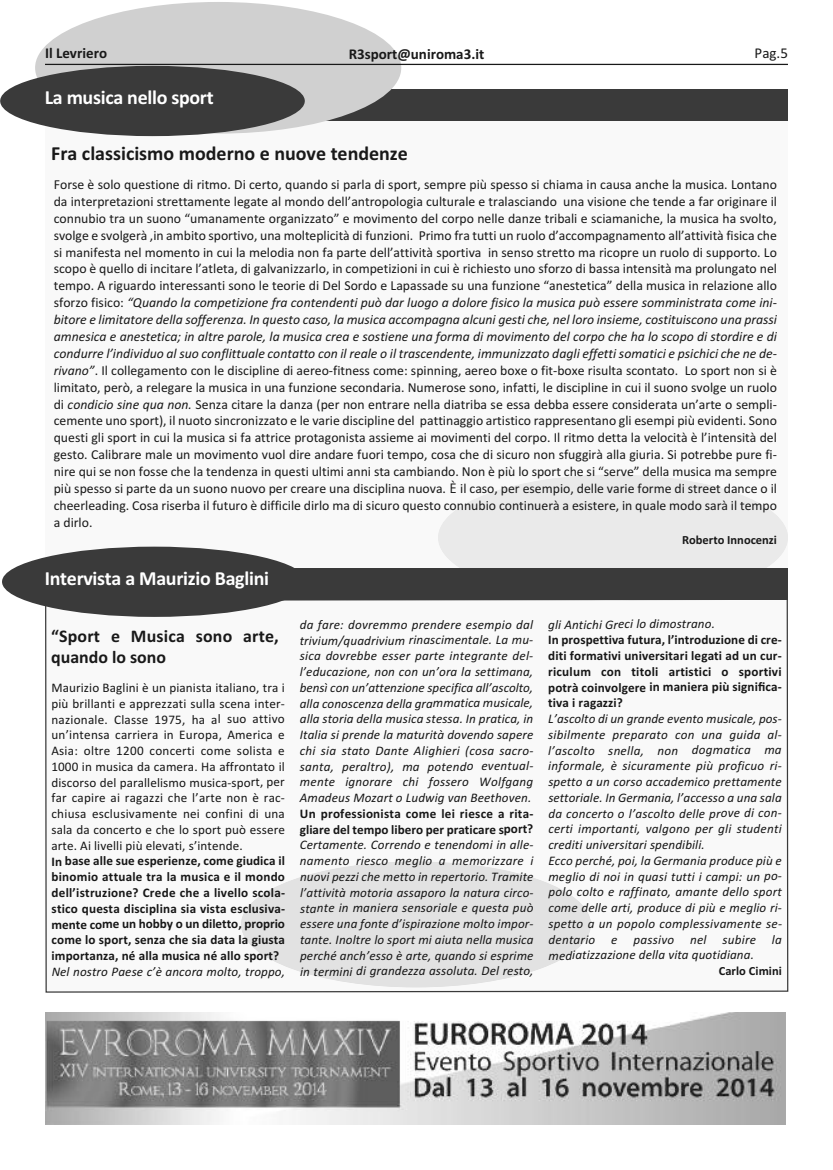
<style>
.page{position:relative;width:833px;height:1170px;background:#fff}
.page>*{position:absolute;margin:0;border:0;box-sizing:border-box;transform-origin:0 0}
.t1{font:700 20px "Calibri";letter-spacing:-.02em;color:#fff}
.t2{font:700 20px "Calibri";color:#191919}
.t3{font:700 17.88px/21.5px "Calibri";letter-spacing:.01em;color:#191919}
.t4{font:700 15px "Calibri";color:#191919}
.t5{font:15px "Calibri";color:#191919}
.t6{font:13.75px/16.9px "Calibri";color:#191919;text-align:justify}
.t7{font:italic 13.12px/15.8px "Calibri";letter-spacing:.01em;color:#161616;text-align:justify}
.t8{font:700 13.12px/15.8px "Calibri";letter-spacing:.005em;color:#161616;text-align:justify}
.t9{font:13.12px/15.8px "Calibri";letter-spacing:.005em;color:#161616;text-align:justify}
.t10{font:700 12.5px "Calibri";color:#191919}
.t11{font:700 12.5px "Calibri";letter-spacing:.005em;color:#161616}
.s1{font-style:italic}
.s2{font-family:"Andale Mono"}
</style>
<div class="page">
<svg style="left:44px;top:599px;width:745px;height:394px"></svg>
<svg style="left:438px;top:474px;width:350px;height:93px"></svg>
<div style="left:45px;top:89px;width:743px;height:31px;background:#3a3a3a"></div>
<div style="left:45px;top:568px;width:743px;height:31px;background:#3a3a3a"></div>
<div style="left:35px;top:2px;width:366px;height:132px;background:#d0d0d0;border-radius:50%"></div>
<div style="left:0;top:66px;width:305px;height:70px;background:#3a3a3a;border-radius:50%"></div>
<hr style="left:45px;top:64px;width:743px;height:1px;background:#191919">
<div style="left:2px;top:546px;width:305px;height:71px;background:#3a3a3a;border-radius:50%"></div>
<img style="left:45px;top:1012px;width:740px;height:112px">
<p class="t4" style="left:45px;top:44px;width:64px">Il Levriero</p>
<p class="t4" style="left:349px;top:45px;width:137px">R3sport@uniroma3.it</p>
<p class="t5" style="left:754px;top:44px;width:35px">Pag.5</p>
<h1 class="t1" style="left:45px;top:86px;width:170px">La musica nello sport</h1>
<h1 class="t2" style="left:51px;top:141px;width:358px">Fra classicismo moderno e nuove tendenze</h1>
<p class="t6" style="left:54px;top:176px;width:724px">Forse è solo questione di ritmo. Di certo, quando si parla di sport, sempre più spesso si chiama in causa anche la musica. Lontano da interpretazioni strettamente legate al mondo dell’antropologia culturale e tralasciando una visione che tende a far originare il connubio tra un suono “umanamente organizzato” e movimento del corpo nelle danze tribali e sciamaniche, la musica ha svolto, svolge e svolgerà ,in ambito sportivo, una molteplicità di funzioni. Primo fra tutti un ruolo d’accompagnamento all’attività fisica che si manifesta nel momento in cui la melodia non fa parte dell’attività sportiva in senso stretto ma ricopre un ruolo di supporto. Lo scopo è quello di incitare l’atleta, di galvanizzarlo, in competizioni in cui è richiesto uno sforzo di bassa intensità ma prolungato nel tempo. A riguardo interessanti sono le teorie di Del Sordo e Lapassade su una funzione “anestetica” della musica in relazione allo sforzo fisico: <span class="s1">“Quando la competizione fra contendenti può dar luogo a dolore fisico la musica può essere somministrata come ini&shy;bitore e limitatore della sofferenza. In questo caso, la musica accompagna alcuni gesti che, nel loro insieme, costituiscono una prassi amnesica e anestetica; in altre parole, la musica crea e sostiene una forma di movimento del corpo che ha lo scopo di stordire e di condurre l’individuo al suo conflittuale contatto con il reale o il trascendente, immunizzato dagli effetti somatici e psichici che ne de&shy;rivano”</span>. Il collegamento con le discipline di aereo-fitness come: spinning, aereo boxe o fit-boxe risulta scontato. Lo sport non si è limitato, però, a relegare la musica in una funzione secondaria. Numerose sono, infatti, le discipline in cui il suono svolge un ruolo di <span class="s1">condicio sine qua non.</span> Senza citare la danza (per non entrare nella diatriba se essa debba essere considerata un’arte o sempli&shy;cemente uno sport), il nuoto sincronizzato e le varie discipline del pattinaggio artistico rappresentano gli esempi più evidenti. Sono questi gli sport in cui la musica si fa attrice protagonista assieme ai movimenti del corpo. Il ritmo detta la velocità è l’intensità del gesto. Calibrare male un movimento vuol dire andare fuori tempo, cosa che di sicuro non sfuggirà alla giuria. Si potrebbe pure fi&shy;nire qui se non fosse che la tendenza in questi ultimi anni sta cambiando. Non è più lo sport che si “serve” della musica ma sempre più spesso si parte da un suono nuovo per creare una disciplina nuova. <span class="s2">È</span> il caso, per esempio, delle varie forme di street dance o il cheerleading. Cosa riserba il futuro è difficile dirlo ma di sicuro questo connubio continuerà a esistere, in quale modo sarà il tempo a dirlo.</p>
<p class="t10" style="left:682px;top:532px;width:96px">Roberto Innocenzi</p>
<h1 class="t1" style="left:45px;top:566px;width:226px">Intervista a Maurizio Baglini</h1>
<h2 class="t3" style="left:51px;top:625px;width:229px">“Sport e Musica sono arte, quando lo sono</h2>
<p class="t9" style="left:51px;top:679px;width:235px">Maurizio Baglini è un pianista italiano, tra i più brillanti e apprezzati sulla scena inter&shy;nazionale. Classe 1975, ha al suo attivo un’intensa carriera in Europa, America e Asia: oltre 1200 concerti come solista e 1000 in musica da camera. Ha affrontato il discorso del parallelismo musica-sport, per far capire ai ragazzi che l’arte non è rac&shy;chiusa esclusivamente nei confini di una sala da concerto e che lo sport può essere arte. Ai livelli più elevati, s’intende.</p>
<p class="t8" style="left:52px;top:852px;width:235px">In base alle sue esperienze, come giudica il binomio attuale tra la musica e il mondo dell’istruzione? Crede che a livello scola&shy;stico questa disciplina sia vista esclusiva&shy;mente come un hobby o un diletto, proprio come lo sport, senza che sia data la giusta importanza, né alla musica né allo sport?</p>
<p class="t7" style="left:52px;top:963px;width:235px">Nel nostro Paese c’è ancora molto, troppo,</p>
<p class="t7" style="left:300px;top:616px;width:235px">da fare: dovremmo prendere esempio dal trivium/quadrivium rinascimentale. La mu&shy;sica dovrebbe esser parte integrante del&shy;l’educazione, non con un’ora la settimana, bensì con un’attenzione specifica all’ascolto, alla conoscenza della grammatica musicale, alla storia della musica stessa. In pratica, in Italia si prende la maturità dovendo sapere chi sia stato Dante Alighieri (cosa sacro&shy;santa, peraltro), ma potendo eventual&shy;mente ignorare chi fossero Wolfgang Amadeus Mozart o Ludwig van Beethoven.</p>
<p class="t8" style="left:300px;top:805px;width:235px">Un professionista come lei riesce a rita&shy;gliare del tempo libero per praticare sport?</p>
<p class="t7" style="left:300px;top:836px;width:235px">Certamente. Correndo e tenendomi in alle&shy;namento riesco meglio a memorizzare i nuovi pezzi che metto in repertorio. Tramite l’attività motoria assaporo la natura circo&shy;stante in maniera sensoriale e questa può essere una fonte d’ispirazione molto impor&shy;tante. Inoltre lo sport mi aiuta nella musica perché anch’esso è arte, quando si esprime in termini di grandezza assoluta. Del resto,</p>
<p class="t7" style="left:548px;top:616px;width:168px">gli Antichi Greci lo dimostrano.</p>
<p class="t8" style="left:548px;top:631px;width:235px">In prospettiva futura, l’introduzione di cre&shy;diti formativi universitari legati ad un cur&shy;riculum con titoli artistici o sportivi potrà coinvolgere in maniera più significa&shy;tiva i ragazzi?</p>
<p class="t7" style="left:548px;top:710px;width:235px;text-align:left">L’ascolto di un grande evento musicale, pos&shy;sibilmente preparato con una guida al&shy;l’ascolto snella, non dogmatica ma informale, è sicuramente più proficuo ri&shy;spetto a un corso accademico prettamente settoriale. In Germania, l’accesso a una sala da concerto o l’ascolto delle prove di con&shy;certi importanti, valgono per gli studenti crediti universitari spendibili.<br>Ecco perché, poi, la Germania produce più e meglio di noi in quasi tutti i campi: un po&shy;polo colto e raffinato, amante dello sport come delle arti, produce di più e meglio ri&shy;spetto a un popolo complessivamente se&shy;dentario e passivo nel subire la mediatizzazione della vita quotidiana.</p>
<p class="t11" style="left:718px;top:962px;width:65px">Carlo Cimini</p>
</div>
